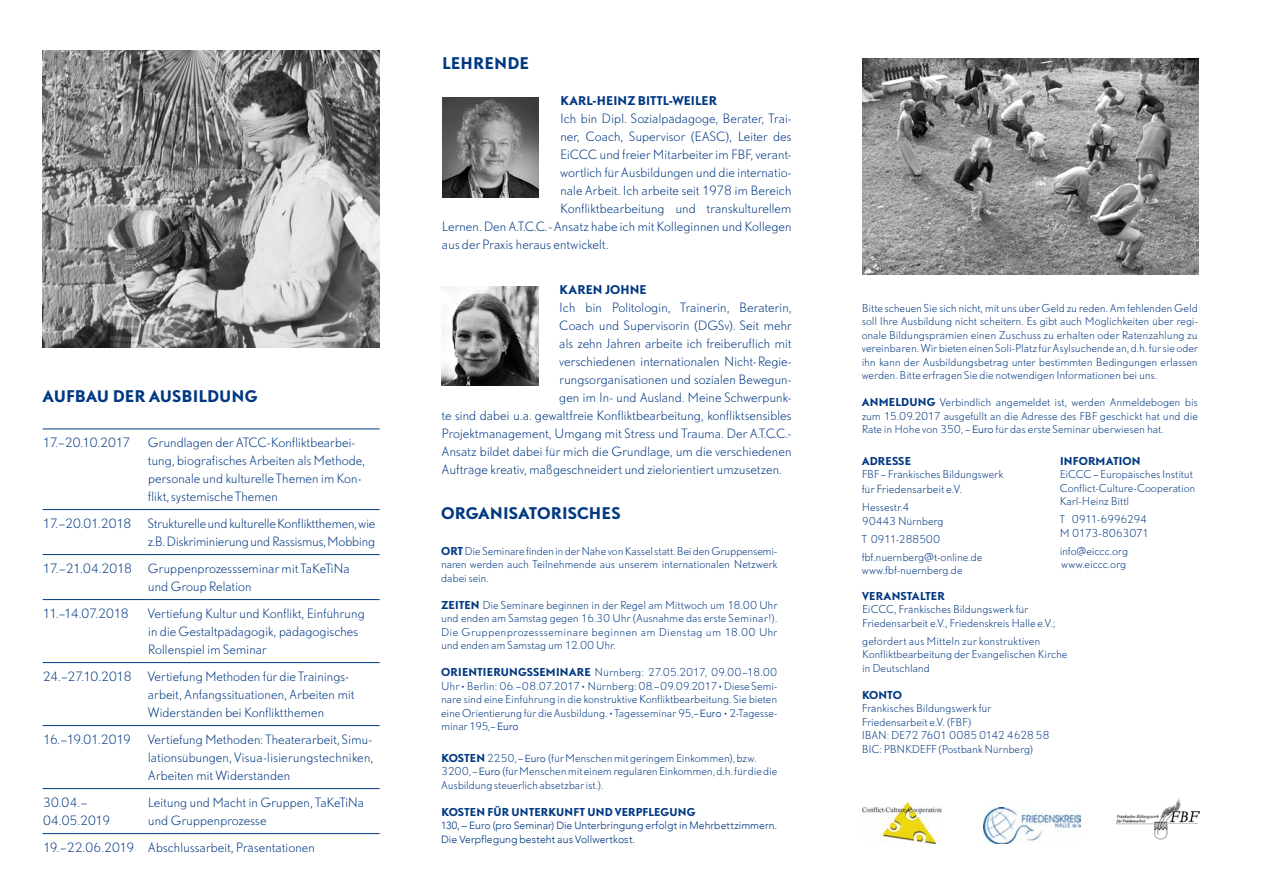
<style>
.page{position:relative;width:1263px;height:893px;background:#fff}
.page>*{position:absolute;margin:0;border:0;box-sizing:border-box;transform-origin:0 0}
.t1{font:700 15px "DTL Nobel T";letter-spacing:-.02em;color:#003882}
.t2{font:300 12px/18px "DTL Nobel T";letter-spacing:-.04em;color:#003882}
.t3{font:300 12px/18px "DTL Nobel T";letter-spacing:-.005em;color:#003882}
.t4{font:300 12px "DTL Nobel T";letter-spacing:-.07em;color:#003882}
.t5{font:300 12px "DTL Nobel T";letter-spacing:-.09em;color:#003882}
.t6{font:300 12px "DTL Nobel T";letter-spacing:-.08em;color:#003882}
.t7{font:300 12px "DTL Nobel T";letter-spacing:-.065em;color:#003882}
.t8{font:700 11.25px "DTL Nobel T";letter-spacing:-.03em;color:#003882}
.t9{font:300 10.5px/13.5px "Avenir";letter-spacing:.005em;color:#003882}
.t10{font:300 10.5px "DTL Nobel T";color:#003882}
.t11{font:300 10.2px/13.5px "DTL Nobel T";letter-spacing:-.03em;color:#003882}
.t12{font:300 10.2px/13.5px "DTL Nobel T";letter-spacing:-.05em;color:#003882}
.t13{font:700 10.2px "DTL Nobel T";letter-spacing:-.02em;color:#003882}
.s1{font-weight:700}
.s2{font-family:"Avenir";font-size:10.5px}
.s3{font-family:"Avenir"}
</style>
<div class="page">
<img style="left:43px;top:51px;width:336px;height:297px">
<hr style="left:43px;top:429px;width:105px;height:1px;background:#003882">
<hr style="left:148px;top:429px;width:232px;height:1px;background:#003882">
<hr style="left:43px;top:509px;width:105px;height:1px;background:#003882">
<hr style="left:148px;top:509px;width:232px;height:1px;background:#003882">
<hr style="left:43px;top:554px;width:105px;height:1px;background:#003882">
<hr style="left:148px;top:554px;width:232px;height:1px;background:#003882">
<hr style="left:43px;top:599px;width:105px;height:1px;background:#003882">
<hr style="left:148px;top:599px;width:232px;height:1px;background:#003882">
<hr style="left:43px;top:662px;width:105px;height:1px;background:#003882">
<hr style="left:148px;top:662px;width:232px;height:1px;background:#003882">
<hr style="left:43px;top:725px;width:105px;height:1px;background:#003882">
<hr style="left:148px;top:725px;width:232px;height:1px;background:#003882">
<hr style="left:43px;top:788px;width:105px;height:1px;background:#003882">
<hr style="left:148px;top:788px;width:232px;height:1px;background:#003882">
<hr style="left:43px;top:833px;width:105px;height:1px;background:#003882">
<hr style="left:148px;top:833px;width:232px;height:1px;background:#003882">
<img style="left:442px;top:98px;width:97px;height:99px">
<img style="left:442px;top:287px;width:96px;height:98px">
<img style="left:863px;top:803px;width:78px;height:40px">
<img style="left:983px;top:808px;width:98px;height:36px">
<img style="left:1116px;top:798px;width:83px;height:41px">
<img style="left:863px;top:59px;width:336px;height:215px">
<h1 class="t1" style="left:43px;top:385px;width:216px">AUFBAU DER AUSBILDUNG</h1>
<p class="t6" style="left:43px;top:434px;width:89px">17.–20.10.2017</p>
<p class="t2" style="left:148px;top:433px;width:97px">Grundlagen der ATCC</p>
<p class="t3" style="left:148px;top:433px;width:219px;text-indent:119px">-Konfliktbearbei&shy;tung, biografisches Arbeiten als M ethode, personale und kulturelle Themen im Kon&shy;flikt, systemische Themen</p>
<p class="t7" style="left:43px;top:515px;width:91px">17.–20.01.2018</p>
<p class="t2" style="left:148px;top:514px;width:229px">Strukturelle und kulturelle Konfliktthemen, wie z.B. Diskriminierung und Rassismus, Mobbing</p>
<p class="t4" style="left:43px;top:560px;width:91px">17.–21.04.2018</p>
<p class="t2" style="left:148px;top:559px;width:204px">Gruppenprozessseminar mit TaKeTiNa und Group Relation</p>
<p class="t5" style="left:43px;top:605px;width:88px">11.–14.07.2018</p>
<p class="t2" style="left:148px;top:604px;width:218px">Vertiefung Kultur und Konflikt, Einführung in die Gestaltpädagogik, pädagogisches<br>Rollenspiel im Seminar</p>
<p class="t4" style="left:43px;top:668px;width:91px">24.–27.10.2018</p>
<p class="t2" style="left:148px;top:667px;width:208px">Vertiefung Methoden für die Trainings&shy;arbeit, Anfangssituationen, Arbeiten mit<br>Widerständen bei Konfliktthemen</p>
<p class="t5" style="left:43px;top:731px;width:90px">16.–19.01.2019</p>
<p class="t2" style="left:148px;top:730px;width:227px;text-align:justify">Vertiefung M ethoden: Theaterarbeit, Simu&shy;lationsübungen, Visua-lisierungstechniken, Arbeiten mit Widerständen</p>
<p class="t2" style="left:43px;top:793px;width:69px">30.04.–<br>04.05.2019</p>
<p class="t2" style="left:148px;top:793px;width:218px">Leitung und Macht in Gruppen, TaKeTiNa und Gruppenprozesse</p>
<p class="t2" style="left:43px;top:838px;width:274px">19.–22.06.2019 Abschlussarbeit, Präsentationen</p>
<h1 class="t1" style="left:442px;top:52px;width:89px">LEHRENDE</h1>
<p class="t8" style="left:560px;top:92px;width:158px">KARL-H EINZ B ITTL-WEILER</p>
<p class="t2" style="left:560px;top:109px;width:233px">Ich bin Dipl. Sozialpädagoge, Berater, Trai&shy;ner, Coach, Supervisor (EASC</p>
<p class="t2" style="left:726px;top:127px;width:68px">), Leiter des</p>
<p class="t2" style="left:560px;top:145px;width:20px">EiCCC</p>
<p class="t2" style="left:599px;top:145px;width:194px">und freier M itarbeiter im FBF, verant-</p>
<p class="t2" style="left:560px;top:163px;width:233px">wortlich für Ausbildungen und die internatio-</p>
<p class="t2" style="left:560px;top:181px;width:233px">nale Arbeit. I ch arbeite seit 1978 im Bereich</p>
<p class="t2" style="left:560px;top:199px;width:233px">Konfliktbearbeitung und transkulturellem</p>
<p class="t2" style="left:442px;top:217px;width:351px">Lernen. Den A.T.C.C.- Ansatz habe ich mit Kolleginnen und Kollegen</p>
<p class="t2" style="left:442px;top:235px;width:168px">aus der Praxis heraus entwickelt.</p>
<p class="t8" style="left:559px;top:281px;width:89px">KAREN JOHNE</p>
<p class="t2" style="left:559px;top:298px;width:234px">Ich bin Politologin, Trainerin, Beraterin,<br>Coach und Supervisorin (DGS</p>
<p class="t2" style="left:724px;top:316px;width:69px">v). Seit mehr</p>
<p class="t2" style="left:559px;top:334px;width:234px">als zehn Jahren arbeite ich freiberuflich mit</p>
<p class="t2" style="left:559px;top:352px;width:234px">verschiedenen internationalen N icht- Regie-</p>
<p class="t2" style="left:559px;top:370px;width:234px">rungsorganisationen und sozialen Bewegun-</p>
<p class="t2" style="left:559px;top:388px;width:234px">gen im I n- und Ausland. Meine Schwerpunk-</p>
<p class="t2" style="left:442px;top:406px;width:352px">te sind dabei u.a. gewaltfreie Konfliktbearbeitung, konfliktsensibles</p>
<p class="t2" style="left:442px;top:424px;width:352px">Projektmanagement, U mgang mit Stress und Trauma. Der A.T.C.C.-</p>
<p class="t2" style="left:442px;top:442px;width:352px">Ansatz bildet dabei für mich die Grundlage, um die verschiedenen</p>
<p class="t2" style="left:442px;top:460px;width:342px">Aufträge kreativ, maßgeschneidert und zielorientiert umzusetzen.</p>
<h1 class="t1" style="left:441px;top:502px;width:181px">ORGANISATORISCHES</h1>
<p class="t11" style="left:441px;top:544px;width:338px;text-align:justify"><span class="s1">ORT</span> Die Seminare finden in der Nähe von Kassel statt. Bei den Gruppensemi&shy;naren werden auch Teilnehmende aus unserem internationalen Netzwerk dabei sein.</p>
<p class="t11" style="left:441px;top:598px;width:338px;text-align:justify"><span class="s1">ZEITEN</span> Die Seminare beginnen in der Regel am M ittwoch um 18.00 U hr und enden am Samstag gegen 16.30 U hr (Ausnahme das erste Seminar!).<br>Die Gruppenprozessseminare beginnen am Dienstag um 18.00 U hr und enden am Samstag um 12.00 U hr.</p>
<p class="t11" style="left:441px;top:665px;width:338px;text-align:justify"><span class="s1">ORIENTIERUNGSSEMINARE</span> N ürnberg: 27.05.2017, 09.00–18.00<br>U hr· Berlin: 06.–08.07.2017· N ürnberg: 08.–09.09.2017· Diese Semi&shy;nare sind eine Einführung in die konstruktive Konfliktbearbeitung. Sie bieten eine Orientierung für die Ausbildung.· Tagesseminar 95,– <span class="s2">Euro</span> ·2-Tagesse&shy;minar 195,– <span class="s2">Euro</span></p>
<p class="t11" style="left:441px;top:751px;width:338px"><span class="s1">KOSTEN</span> 2250, – <span class="s3">Euro</span> (für Menschen mit geringem Einkommen), bzw.<br>3200, – <span class="s2">Euro</span> (für Menschen mit einem regulären Einkommen, d.h. für die die<br>Ausbildung steuerlich absetzbar ist.).</p>
<p class="t13" style="left:441px;top:805px;width:256px">KOSTEN FÜR U NTERKUNFT UND VERPFLEGUNG</p>
<p class="t9" style="left:441px;top:819px;width:338px">130, – Euro (pro Seminar) Die Unterbringung erfolgt in Mehrbettzimmern.<br>Die Verpflegung besteht aus Vollwertkost.</p>
<p class="t11" style="left:862px;top:301px;width:338px;text-align:justify">B itte scheuen Sie sich nicht, mit uns über Geld zu reden. Am fehlenden Geld soll I hre Ausbildung nicht scheitern. Es gibt auch Möglichkeiten über regi&shy;onale B ildungsprämien einen Zuschuss zu erhalten oder Ratenzahlung zu vereinbaren. Wir bieten einen Soli-Platz für Asylsuchende an, d.h. für sie oder ihn kann der Ausbildungsbetrag unter bestimmten Bedingungen erlassen werden. B itte erfragen Sie die notwendigen I nformationen bei uns.</p>
<p class="t12" style="left:862px;top:396px;width:338px"><span class="s1">ANMELDUNG</span> Verbindlich angemeldet ist, werden Anmeldebogen bis zum 15.09.2017 ausgefüllt an die Adresse des FBF</p>
<p class="t11" style="left:862px;top:409px;width:338px;text-indent:238px">geschickt hat und die<br>Rate in H öhe von 350, – <span class="s2">Euro</span> für das erste Seminar überwiesen hat.</p>
<p class="t13" style="left:862px;top:454px;width:51px">ADRESSE</p>
<p class="t11" style="left:862px;top:467px;width:7px">FBF</p>
<p class="t11" style="left:881px;top:467px;width:124px">– Fränkisches B ildungswerk</p>
<p class="t10" style="left:862px;top:482px;width:102px">für Friedensarbeit e.V.</p>
<p class="t11" style="left:862px;top:500px;width:84px">H essestr.4<br>90443 N ürnberg</p>
<p class="t11" style="left:862px;top:530px;width:122px;line-height:18px">T 0911-288500 fbf.nuernberg@t-online.de</p>
<p class="t11" style="left:862px;top:563px;width:102px">www.fbf-nuernberg.de</p>
<p class="t13" style="left:1060px;top:454px;width:83px">I NFORMATION</p>
<p class="t11" style="left:1060px;top:467px;width:17px">EiCCC</p>
<p class="t11" style="left:1060px;top:467px;width:137px;text-indent:34px">– Europäisches I nstitut<br>Conflict-Culture-Cooperation<br>Karl-Heinz B ittl</p>
<p class="t11" style="left:1060px;top:512px;width:91px">T 0911-6996294<br>M 0173-8063071</p>
<p class="t11" style="left:1060px;top:544px;width:70px">info@eiccc.org www.eiccc.org</p>
<p class="t13" style="left:862px;top:589px;width:84px">VERANSTALTER</p>
<p class="t11" style="left:862px;top:602px;width:17px">EiCCC</p>
<p class="t11" style="left:862px;top:602px;width:195px;text-align:center">, Fränkisches B ildungswerk für<br>Friedensarbeit e.V., Friedenskreis Halle e.V.;</p>
<p class="t11" style="left:862px;top:634px;width:207px">gefördert aus M itteln zur konstruktiven<br>Konfliktbearbeitung der Evangelischen Kirche in Deutschland</p>
<p class="t13" style="left:862px;top:688px;width:42px">KONTO</p>
<p class="t11" style="left:862px;top:701px;width:131px">Fränkisches B ildungswerk für<br>Friedensarbeit e.V. (FBF)<br>IBAN</p>
<p class="t12" style="left:862px;top:728px;width:189px;text-indent:25px">: DE72 7601 0085 0142 4628 58<br>BIC : PBN</p>
<p class="t11" style="left:905px;top:742px;width:14px">KDEFF</p>
<p class="t11" style="left:938px;top:742px;width:97px">(Postbank N ürnberg)</p>
</div>
